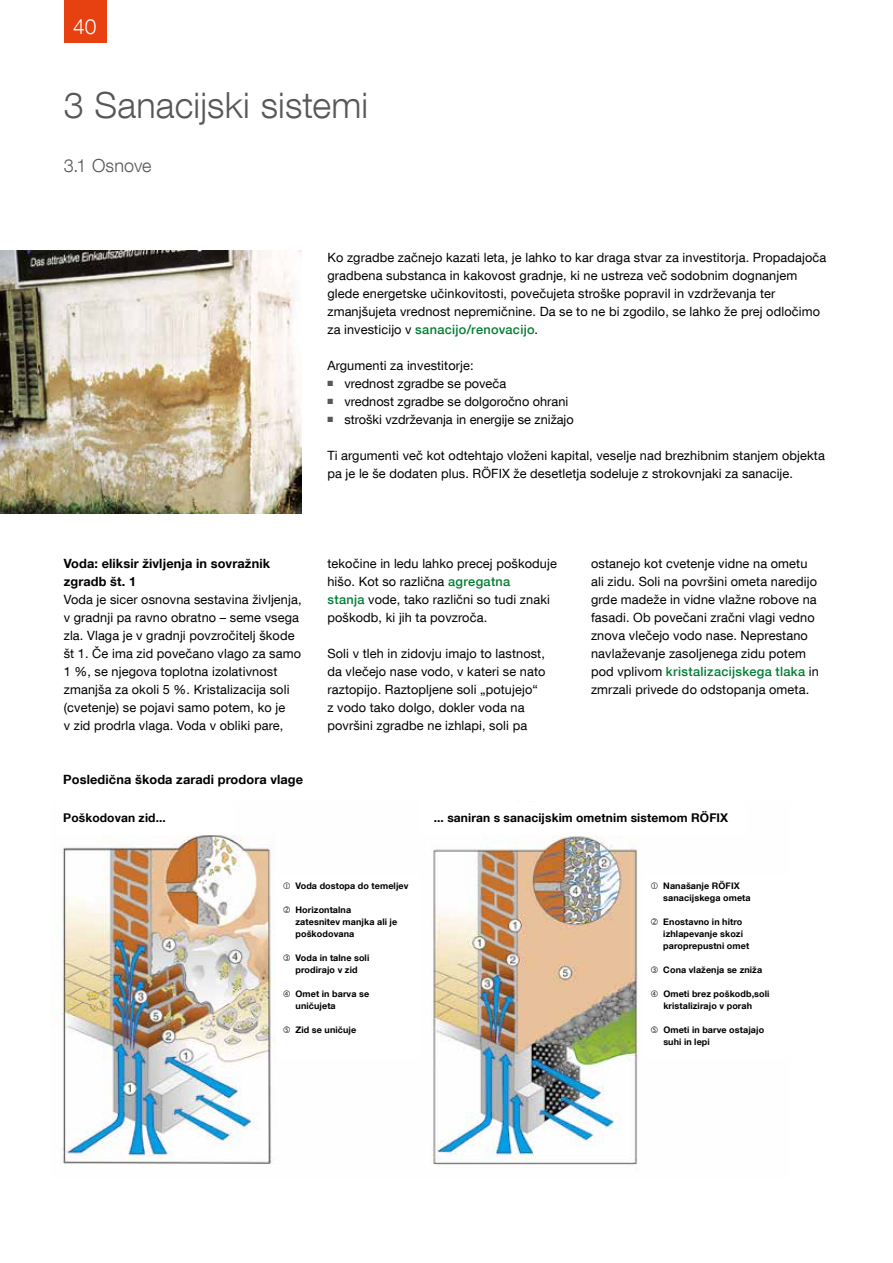
<style>
.page{position:relative;width:893px;height:1263px;background:#fff}
.page>*{position:absolute;margin:0;border:0;box-sizing:border-box;transform-origin:0 0}
.t1{font:300 36px "Helvetica Neue LT Com";letter-spacing:.005em;color:#575756}
.t2{font:300 21px "Helvetica Neue LT Com";color:#fff}
.t3{font:300 18px "Helvetica Neue LT Com";letter-spacing:.01em;color:#575756}
.t4{font:12.75px/18px "Helvetica Neue LT Com";letter-spacing:.01em;color:#000}
.t5{font:700 12.75px/18px "Helvetica Neue LT Com";letter-spacing:.01em;color:#000}
.t6{font:700 12px "Helvetica Neue LT Com";letter-spacing:.01em;color:#000}
.t7{font:700 9px/12px "Helvetica Neue LT Com";letter-spacing:.01em;color:#000}
.s1{font-weight:500;color:#007d32}
.s2{color:#575756}
</style>
<div class="page">
<div style="left:64px;top:0;width:42px;height:43px;background:#e74011"></div>
<img style="left:0;top:251px;width:302px;height:263px">
<img style="left:60px;top:835px;width:579px;height:331px">
<div style="left:276px;top:874px;width:144px;height:183px;background:#fff"></div>
<h2 class="t2" style="left:73px;top:13px;width:25px">40</h2>
<h1 class="t1" style="left:64px;top:83px;width:306px">3 Sanacijski sistemi</h1>
<h3 class="t3" style="left:64px;top:154px;width:89px">3.1 Osnove</h3>
<p class="t4" style="left:327px;top:248px;width:500px">Ko zgradbe začnejo kazati leta, je lahko to kar draga stvar za investitorja. Propadajoča gradbena substanca in kakovost gradnje, ki ne ustreza več sodobnim dognanjem glede energetske učinkovitosti, povečujeta stroške popravil in vzdrževanja ter zmanjšujeta vrednost nepremičnine. Da se to ne bi zgodilo, se lahko že prej odločimo za investicijo v <span class="s1">sanacijo/renovacijo</span>.</p>
<p class="t4" style="left:327px;top:356px;width:148px">Argumenti za investitorje:</p>
<p class="t4" style="left:327px;top:374px;width:180px"><span class="s2">■</span> vrednost zgradbe se poveča</p>
<p class="t4" style="left:327px;top:392px;width:242px"><span class="s2">■</span> vrednost zgradbe se dolgoročno ohrani</p>
<p class="t4" style="left:327px;top:410px;width:248px"><span class="s2">■</span> stroški vzdrževanja in energije se znižajo</p>
<p class="t4" style="left:327px;top:446px;width:499px">Ti argumenti več kot odtehtajo vloženi kapital, veselje nad brezhibnim stanjem objekta pa je le še dodaten plus. RÖFIX že desetletja sodeluje z strokovnjaki za sanacije.</p>
<p class="t5" style="left:64px;top:554px;width:208px">Voda: eliksir življenja in sovražnik zgradb št. 1</p>
<p class="t4" style="left:64px;top:590px;width:239px">Voda je sicer osnovna sestavina življenja, v gradnji pa ravno obratno – seme vsega zla. Vlaga je v gradnji povzročitelj škode št 1. Če ima zid povečano vlago za samo 1 %, se njegova toplotna izolativnost zmanjša za okoli 5 %. Kristalizacija soli (cvetenje) se pojavi samo potem, ko je<br>v zid prodrla vlaga. Voda v obliki pare,</p>
<p class="t5" style="left:63px;top:770px;width:241px">Posledična škoda zaradi prodora vlage</p>
<p class="t6" style="left:63px;top:810px;width:104px">Poškodovan zid...</p>
<p class="t4" style="left:327px;top:554px;width:231px">tekočine in ledu lahko precej poškoduje hišo. Kot so različna <span class="s1">agregatna<br>stanja</span> vode, tako različni so tudi znaki poškodb, ki jih ta povzroča.</p>
<p class="t4" style="left:327px;top:644px;width:220px">Soli v tleh in zidovju imajo to lastnost, da vlečejo nase vodo, v kateri se nato raztopijo. Raztopljene soli „potujejo“ z vodo tako dolgo, dokler voda na površini zgradbe ne izhlapi, soli pa</p>
<p class="t4" style="left:591px;top:554px;width:229px">ostanejo kot cvetenje vidne na ometu ali zidu. Soli na površini ometa naredijo grde madeže in vidne vlažne robove na fasadi. Ob povečani zračni vlagi vedno znova vlečejo vodo nase. Neprestano navlaževanje zasoljenega zidu potem pod vplivom <span class="s1">kristalizacijskega tlaka</span> in zmrzali privede do odstopanja ometa.</p>
<p class="t6" style="left:434px;top:810px;width:296px">... saniran s sanacijskim ometnim sistemom RÖFIX</p>
<p class="t7" style="left:296px;top:879px;width:115px">Voda dostopa do temeljev</p>
<p class="t7" style="left:296px;top:903px;width:103px">Horizontalna zatesnitev manjka ali je poškodovana</p>
<p class="t7" style="left:296px;top:951px;width:75px">Voda in talne soli prodirajo v zid</p>
<p class="t7" style="left:296px;top:987px;width:75px">Omet in barva se uničujeta</p>
<p class="t7" style="left:296px;top:1023px;width:62px">Zid se uničuje</p>
<p class="t7" style="left:663px;top:879px;width:89px">Nanašanje RÖFIX sanacijskega ometa</p>
<p class="t7" style="left:663px;top:915px;width:87px">Enostavno in hitro izhlapevanje skozi paroprepustni omet</p>
<p class="t7" style="left:663px;top:963px;width:100px">Cona vlaženja se zniža</p>
<p class="t7" style="left:663px;top:987px;width:108px">Ometi brez poškodb,soli kristalizirajo v porah</p>
<p class="t7" style="left:663px;top:1023px;width:102px">Ometi in barve ostajajo suhi in lepi</p>
</div>
